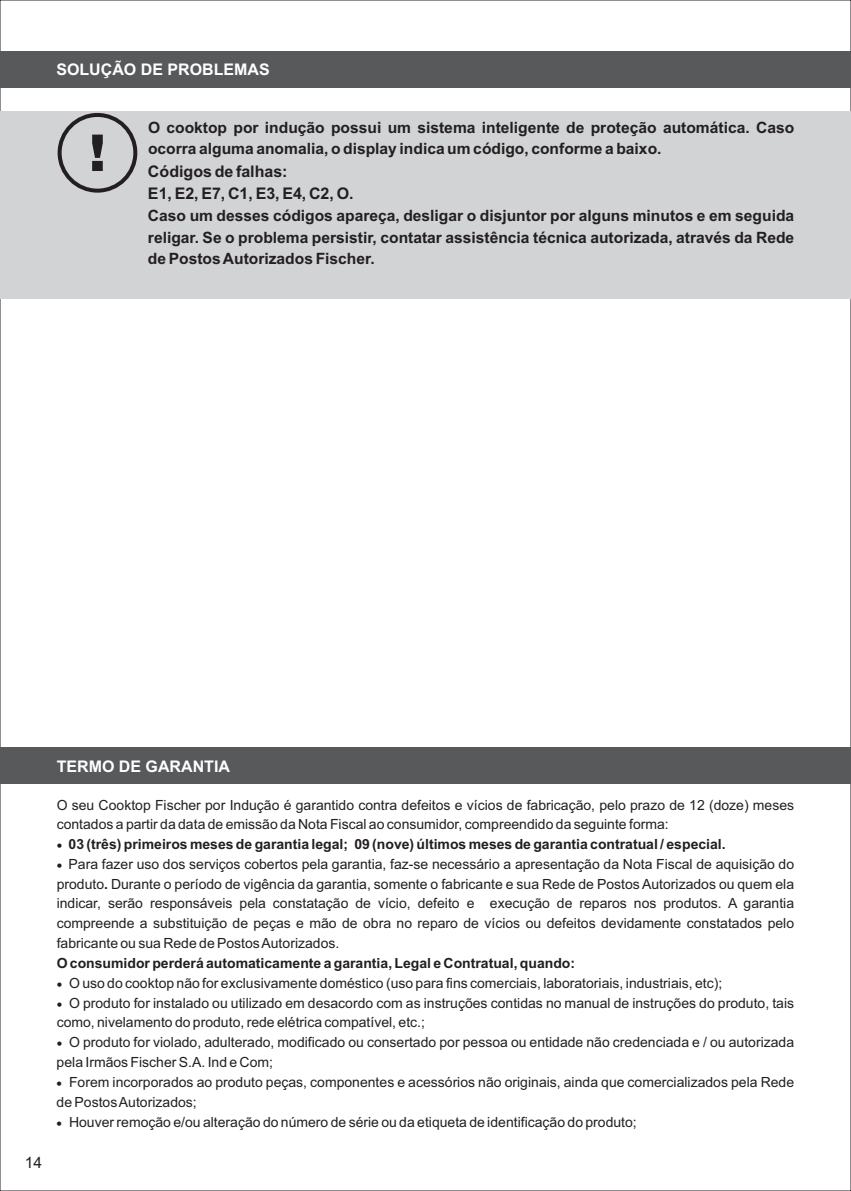
<style>
.page{position:relative;width:851px;height:1191px;background:#fff}
.page>*{position:absolute;margin:0;border:0;box-sizing:border-box;transform-origin:0 0}
.t1{font:700 16px/22.2px "Arial";color:#231f20}
.t2{font:700 16px "Arial";color:#fff}
.t3{font:700 15.6px/21.8px "Arial";color:#231f20}
.t4{font:15.6px "Arial";color:#231f20}
.t5{font:14px/19.8px "Arial";color:#231f20}
.t6{font:700 14px "Arial";color:#231f20}
.s1{font-weight:700}
</style>
<div class="page">
<div style="left:0;top:747px;width:850px;height:36px;background:#58595b"></div>
<div style="left:0;top:51px;width:850px;height:36px;background:#58595b"></div>
<div style="left:0;top:111px;width:850px;height:187px;background:#d1d3d4"></div>
<div style="left:58px;top:113px;width:79px;height:80px;border:4px solid #231f20;border-radius:50%"></div>
<svg style="left:92px;top:135px;width:11px;height:36px"></svg>
<p class="t2" style="left:56px;top:63px;width:215px">SOLUÇÃO DE PROBLEMAS</p>
<p class="t3" style="left:148px;top:118px;width:647px">O cooktop por indução possui um sistema inteligente de proteção automática. Caso ocorra alguma anomalia, o display indica um código, conforme a baixo.</p>
<p class="t1" style="left:148px;top:161px;width:207px">Códigos de falhas:<br>E1, E2, E7, C1, E3, E4, C2, O.</p>
<p class="t3" style="left:148px;top:206px;width:647px;text-align:justify">Caso um desses códigos apareça, desligar o disjuntor por alguns minutos e em seguida religar. Se o problema persistir, contatar assistência técnica autorizada, através da Rede de Postos Autorizados Fischer.</p>
<p class="t4" style="left:25px;top:1156px;width:19px">14</p>
<p class="t2" style="left:57px;top:760px;width:175px">TERMO DE GARANTIA</p>
<p class="t5" style="left:57px;top:796px;width:739px">O seu Cooktop Fischer por Indução é garantido contra defeitos e vícios de fabricação, pelo prazo de 12 (doze) meses contados a partir da data de emissão da Nota Fiscal ao consumidor, compreendido da seguinte forma:</p>
<p class="t6" style="left:57px;top:839px;width:670px">• 03 (três) primeiros meses de garantia legal; 09 (nove) últimos meses de garantia contratual / especial.</p>
<p class="t5" style="left:57px;top:855px;width:739px;text-align:justify">• Para fazer uso dos serviços cobertos pela garantia, faz-se necessário a apresentação da Nota Fiscal de aquisição do produto<span class="s1">.</span> Durante o período de vigência da garantia, somente o fabricante e sua Rede de Postos Autorizados ou quem ela indicar, serão responsáveis pela constatação de vício, defeito e execução de reparos nos produtos. A garantia compreende a substituição de peças e mão de obra no reparo de vícios ou defeitos devidamente constatados pelo fabricante ou sua Rede de Postos Autorizados.</p>
<p class="t6" style="left:57px;top:957px;width:520px">O consumidor perderá automaticamente a garantia, Legal e Contratual, quando:</p>
<p class="t5" style="left:57px;top:974px;width:667px">• O uso do cooktop não for exclusivamente doméstico (uso para fins comerciais, laboratoriais, industriais, etc);</p>
<p class="t5" style="left:57px;top:994px;width:739px">• O produto for instalado ou utilizado em desacordo com as instruções contidas no manual de instruções do produto, tais como, nivelamento do produto, rede elétrica compatível, etc.;</p>
<p class="t5" style="left:57px;top:1033px;width:738px">• O produto for violado, adulterado, modificado ou consertado por pessoa ou entidade não credenciada e / ou autorizada pela Irmãos Fischer S.A. Ind e Com;</p>
<p class="t5" style="left:57px;top:1073px;width:739px">• Forem incorporados ao produto peças, componentes e acessórios não originais, ainda que comercializados pela Rede de Postos Autorizados;</p>
<p class="t5" style="left:57px;top:1113px;width:581px">• Houver remoção e/ou alteração do número de série ou da etiqueta de identificação do produto;</p>
</div>
